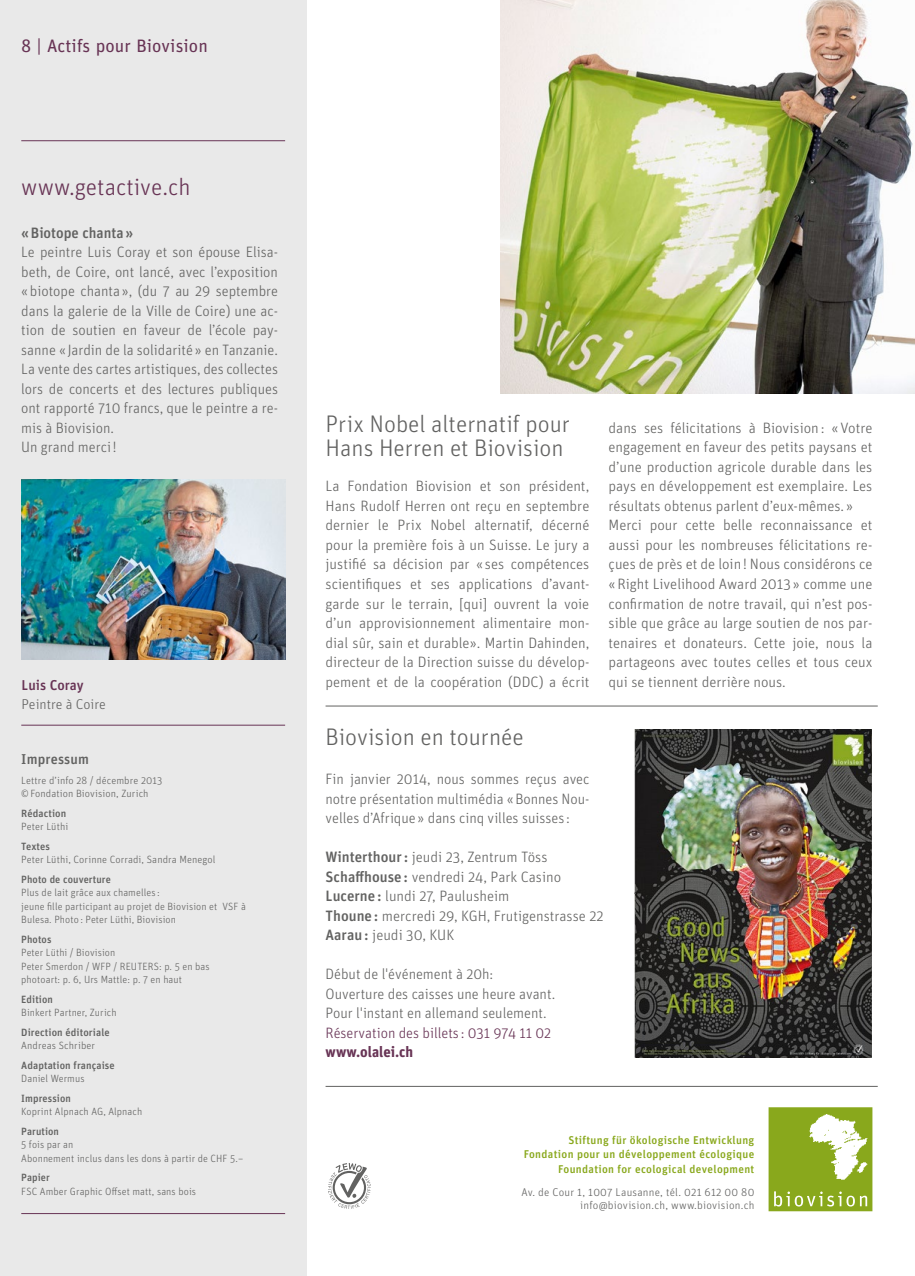
<style>
.page{position:relative;width:915px;height:1276px;background:#fff}
.page>*{position:absolute;margin:0;border:0;box-sizing:border-box;transform-origin:0 0}
.t1{font:300 24px/23.2px "Unit OT";color:#626261}
.t2{font:300 24px "Unit OT";color:#683455}
.t3{font:18px "Unit OT";letter-spacing:.005em;color:#683455}
.t4{font:300 15px/19.5px "Unit OT";color:#626261}
.t5{font:300 15px "Unit OT";color:#683455}
.t6{font:500 15px "Unit OT";color:#626261}
.t7{font:700 15px "Unit OT";color:#683455}
.t8{font:300 14.25px "Unit OT";color:#626261}
.t9{font:500 14.25px "Unit OT";letter-spacing:.01em;color:#626261}
.t10{font:500 14.25px "Unit OT";color:#683455}
.t11{font:500 11.25px/14.2px "Unit OT";letter-spacing:.03em;color:#89a81c;text-align:right}
.t12{font:300 11.25px/13.5px "Unit OT";letter-spacing:.02em;color:#626261;text-align:right}
.t13{font:300 10.5px/13.5px "Unit OT";letter-spacing:.01em;color:#626261}
.t14{font:500 10.5px "Unit OT";letter-spacing:.01em;color:#626261}
.s1{font-weight:500}
</style>
<div class="page">
<div style="left:769px;top:1108px;width:102px;height:102px;background:#89a81c"></div>
<svg style="left:774px;top:1191px;width:92px;height:15px"></svg>
<img style="left:809px;top:1114px;width:59px;height:66px">
<div style="left:768px;top:1107px;width:104px;height:104px;border:1px solid #89a81c"></div>
<div style="left:0;top:0;width:306px;height:1276px;background:#e9e9e9"></div>
<svg style="left:328px;top:1163px;width:42px;height:46px"></svg>
<img style="left:500px;top:0;width:414px;height:394px">
<hr style="left:21px;top:140px;width:264px;height:1px;background:#683455">
<hr style="left:21px;top:725px;width:264px;height:1px;background:#683455">
<img style="left:21px;top:479px;width:264px;height:180px">
<hr style="left:325px;top:705px;width:552px;height:1px;background:#626261">
<hr style="left:325px;top:1086px;width:552px;height:1px;background:#626261">
<hr style="left:21px;top:1213px;width:264px;height:1px;background:#683455">
<img style="left:634px;top:729px;width:237px;height:328px">
<p class="t3" style="left:21px;top:35px;width:188px">8 | Actifs pour Biovision</p>
<h1 class="t2" style="left:21px;top:173px;width:171px">www.getactive.ch</h1>
<p class="t6" style="left:21px;top:224px;width:113px">« Biotope chanta »</p>
<p class="t4" style="left:21px;top:243px;width:258px">Le peintre Luis Coray et son épouse Elisa&shy;beth, de Coire, ont lancé, avec l’exposition « biotope chanta », (du 7 au 29 septembre dans la galerie de la Ville de Coire) une ac&shy;tion de soutien en faveur de l’école pay&shy;sanne « Jardin de la solidarité » en Tanzanie.<br>La vente des cartes artistiques, des collectes lors de concerts et des lectures publiques ont rapporté 710 francs, que le peintre a re&shy;mis à Biovision.<br>Un grand merci !</p>
<h1 class="t1" style="left:325px;top:413px;width:246px">Prix Nobel alternatif pour<br>Hans Herren et Biovision</h1>
<p class="t4" style="left:325px;top:477px;width:265px;text-align:justify">La Fondation Biovision et son président, Hans Rudolf Herren ont reçu en septembre dernier le Prix Nobel alternatif, décerné pour la première fois à un Suisse. Le jury a justifié sa décision par « ses compétences scientifiques et ses applications d’avant&shy;garde sur le terrain, [qui] ouvrent la voie d’un approvisionnement alimentaire mon&shy;dial sûr, sain et durable». Martin Dahinden, directeur de la Direction suisse du dévelop&shy;pement et de la coopération (DDC) a écrit</p>
<h1 class="t1" style="left:325px;top:725px;width:199px">Biovision en tournée</h1>
<p class="t4" style="left:325px;top:769px;width:265px;text-align:justify">Fin janvier 2014, nous sommes reçus avec notre présentation multimédia « Bonnes Nou&shy;velles d’Afrique » dans cinq villes suisses :</p>
<p class="t4" style="left:325px;top:847px;width:279px"><span class="s1">Winterthour :</span> jeudi 23, Zentrum Töss <span class="s1">Schaffhouse :</span> vendredi 24, Park Casino <span class="s1">Lucerne :</span> lundi 27, Paulusheim<br><span class="s1">Thoune :</span> mercredi 29, KGH, Frutigenstrasse 22<br><span class="s1">Aarau :</span> jeudi 30, KUK</p>
<p class="t4" style="left:325px;top:964px;width:231px">Début de l'événement à 20h:<br>Ouverture des caisses une heure avant.<br>Pour l'instant en allemand seulement.</p>
<p class="t5" style="left:325px;top:1024px;width:227px">Réservation des billets : 031 974 11 02</p>
<p class="t7" style="left:325px;top:1042px;width:89px">www.olalei.ch</p>
<p class="t4" style="left:608px;top:418px;width:265px">dans ses félicitations à Biovision : « Votre engagement en faveur des petits paysans et d’une production agricole durable dans les pays en développement est exemplaire. Les résultats obtenus parlent d’eux-mêmes. » Merci pour cette belle reconnaissance et aussi pour les nombreuses félicitations re&shy;çues de près et de loin ! Nous considérons ce « Right Livelihood Award 2013 » comme une confirmation de notre travail, qui n’est pos&shy;sible que grâce au large soutien de nos par&shy;tenaires et donateurs. Cette joie, nous la partageons avec toutes celles et tous ceux</p>
<p class="t10" style="left:22px;top:676px;width:64px">Luis Coray</p>
<p class="t4" style="left:608px;top:672px;width:179px">qui se tiennent derrière nous.</p>
<p class="t8" style="left:22px;top:696px;width:86px">Peintre à Coire</p>
<p class="t9" style="left:21px;top:750px;width:69px">Impressum</p>
<p class="t13" style="left:21px;top:773px;width:142px">Lettre d’info 28 / décembre 2013 © Fondation Biovision, Zurich</p>
<p class="t14" style="left:21px;top:806px;width:46px">Rédaction</p>
<p class="t13" style="left:21px;top:820px;width:49px">Peter Lüthi</p>
<p class="t14" style="left:21px;top:839px;width:30px">Textes</p>
<p class="t13" style="left:21px;top:853px;width:196px">Peter Lüthi, Corinne Corradi, Sandra Menegol</p>
<p class="t14" style="left:21px;top:872px;width:91px">Photo de couverture</p>
<p class="t13" style="left:21px;top:886px;width:226px">Plus de lait grâce aux chamelles :<br>jeune fille participant au projet de Biovision et VSF à<br>Bulesa. Photo : Peter Lüthi, Biovision</p>
<p class="t14" style="left:21px;top:932px;width:32px">Photos</p>
<p class="t13" style="left:21px;top:946px;width:190px">Peter Lüthi / Biovision<br>Peter Smerdon / WFP / REUTERS: p. 5 en bas photoart: p. 6, Urs Mattle: p. 7 en haut</p>
<p class="t14" style="left:21px;top:992px;width:33px">Edition</p>
<p class="t13" style="left:21px;top:1006px;width:97px">Binkert Partner, Zurich</p>
<p class="t14" style="left:21px;top:1025px;width:90px">Direction éditoriale</p>
<p class="t13" style="left:21px;top:1039px;width:75px">Andreas Schriber</p>
<p class="t14" style="left:21px;top:1058px;width:95px">Adaptation française</p>
<p class="t13" style="left:21px;top:1072px;width:65px">Daniel Wermus</p>
<p class="t14" style="left:21px;top:1091px;width:51px">Impression</p>
<p class="t13" style="left:21px;top:1105px;width:122px">Koprint Alpnach AG, Alpnach</p>
<p class="t14" style="left:21px;top:1124px;width:39px">Parution</p>
<p class="t13" style="left:21px;top:1138px;width:223px">5 fois par an<br>Abonnement inclus dans les dons à partir de CHF 5.–</p>
<p class="t14" style="left:21px;top:1171px;width:30px">Papier</p>
<p class="t13" style="left:21px;top:1184px;width:176px">FSC Amber Graphic Offset matt, sans bois</p>
<p class="t11" style="left:523px;top:1133px;width:232px">Stiftung für ökologische Entwicklung<br>Fondation pour un développement écologique<br>Foundation for ecological development</p>
<p class="t12" style="left:521px;top:1185px;width:234px">Av. de Cour 1, 1007 Lausanne, tél. 021 612 00 80 info@biovision.ch, www.biovision.ch</p>
</div>
